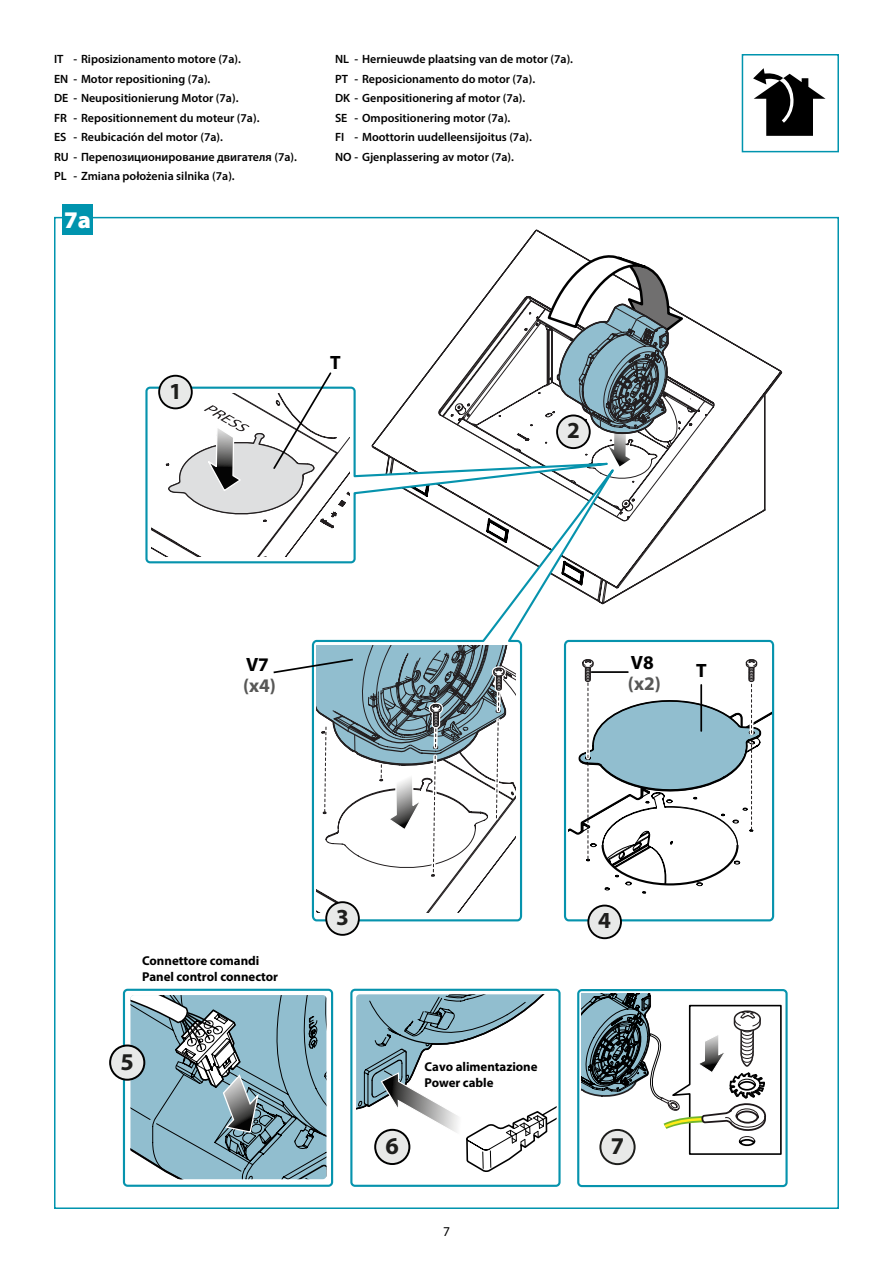
<style>
.page{position:relative;width:893px;height:1263px;background:#fff}
.page>*{position:absolute;margin:0;border:0;box-sizing:border-box;transform-origin:0 0}
.t1{font:700 24.15px "Myriad Pro";color:#1e1e1c}
.t2{font:900 24px "Myriad Pro";color:#fff}
.t3{font:700 23.1px "Myriad Pro";color:#1e1e1c}
.t4{font:700 19.35px "Myriad Pro";color:#575756}
.t5{font:700 19.35px "Myriad Pro";color:#000}
.t6{font:13.5px "Myriad Pro";color:#000}
.t7{font:700 12.9px/15.5px "Myriad Pro";color:#000}
.t8{font:600 12px/19.5px "Myriad Pro";color:#000}
</style>
<div class="page">
<div style="left:62px;top:204px;width:31px;height:31px;background:#0094ae"></div>
<svg style="left:484px;top:230px;width:298px;height:346px"></svg>
<svg style="left:417px;top:297px;width:235px;height:288px"></svg>
<svg style="left:546px;top:252px;width:141px;height:214px"></svg>
<svg style="left:311px;top:564px;width:325px;height:358px"></svg>
<svg style="left:563px;top:639px;width:212px;height:283px"></svg>
<svg style="left:570px;top:658px;width:201px;height:245px"></svg>
<hr style="left:591px;top:671px;width:37px;height:2px;background:#000">
<div style="left:326px;top:902px;width:33px;height:33px;background:#e8e9e8;border-radius:50%"></div>
<div style="left:325px;top:901px;width:35px;height:35px;border:2px solid #000;border-radius:50%"></div>
<div style="left:588px;top:905px;width:33px;height:33px;background:#e8e9e8;border-radius:50%"></div>
<div style="left:587px;top:905px;width:35px;height:34px;border:2px solid #000;border-radius:50%"></div>
<svg style="left:273px;top:646px;width:242px;height:267px"></svg>
<hr style="left:700px;top:685px;width:2px;height:46px;background:#000">
<svg style="left:145px;top:385px;width:526px;height:179px"></svg>
<svg style="left:152px;top:372px;width:198px;height:184px"></svg>
<div style="left:159px;top:376px;width:33px;height:32px;background:#e8e9e8;border-radius:50%"></div>
<div style="left:158px;top:375px;width:35px;height:34px;border:2px solid #000;border-radius:50%"></div>
<div style="left:350px;top:989px;width:211px;height:198px;border:2px solid #0693ad;border-radius:4px"></div>
<div style="left:123px;top:989px;width:210px;height:198px;border:2px solid #0693ad;border-radius:4px"></div>
<svg style="left:130px;top:995px;width:196px;height:185px;background:#8aadba"></svg>
<svg style="left:356px;top:994px;width:201px;height:178px"></svg>
<div style="left:457px;top:1060px;width:22px;height:32px;background:#fff"></div>
<div style="left:110px;top:1045px;width:34px;height:35px;background:#e8e9e8;border-radius:50%"></div>
<div style="left:109px;top:1044px;width:36px;height:37px;border:2px solid #000;border-radius:50%"></div>
<div style="left:375px;top:1130px;width:34px;height:34px;background:#e8e9e8;border-radius:50%"></div>
<div style="left:374px;top:1129px;width:36px;height:36px;border:2px solid #000;border-radius:50%"></div>
<div style="left:577px;top:989px;width:211px;height:198px;border:2px solid #0693ad;border-radius:4px"></div>
<svg style="left:582px;top:994px;width:200px;height:193px"></svg>
<svg style="left:753px;top:68px;width:72px;height:68px"></svg>
<div style="left:742px;top:54px;width:97px;height:98px;border:2px solid #0094ae"></div>
<p class="t8" style="left:54px;top:49px;width:244px">IT - Riposizionamento motore (7a).<br>EN - Motor repositioning (7a).<br>DE - Neupositionierung Motor (7a).<br>FR - Repositionnement du moteur (7a).<br>ES - Reubicación del motor (7a).<br>RU - Перепозиционирование двигателя (7a).<br>PL - Zmiana położenia silnika (7a).</p>
<p class="t8" style="left:335px;top:49px;width:240px">NL - Hernieuwde plaatsing van de motor (7a).<br>PT - Reposicionamento do motor (7a).<br>DK - Genpositionering af motor (7a).<br>SE - Ompositionering motor (7a).<br>FI - Moottorin uudelleensijoitus (7a).<br>NO - Gjenplassering av motor (7a).</p>
<h2 class="t2" style="left:64px;top:204px;width:28px">7a</h2>
<h3 class="t3" style="left:169px;top:376px;width:14px">1</h3>
<h3 class="t5" style="left:330px;top:350px;width:12px">T</h3>
<h3 class="t3" style="left:567px;top:415px;width:14px">2</h3>
<h3 class="t5" style="left:246px;top:652px;width:24px">V7</h3>
<h3 class="t4" style="left:243px;top:673px;width:34px">(x4)</h3>
<h3 class="t5" style="left:631px;top:650px;width:24px">V8</h3>
<h3 class="t4" style="left:628px;top:671px;width:34px">(x2)</h3>
<h3 class="t5" style="left:696px;top:657px;width:12px">T</h3>
<p class="t7" style="left:142px;top:953px;width:138px">Connettore comandi<br>Panel control connector</p>
<h1 class="t1" style="left:121px;top:1045px;width:15px">5</h1>
<h3 class="t3" style="left:336px;top:902px;width:14px">3</h3>
<h3 class="t3" style="left:598px;top:906px;width:14px">4</h3>
<p class="t7" style="left:425px;top:1059px;width:114px">Cavo alimentazione<br>Power cable</p>
<h1 class="t1" style="left:386px;top:1130px;width:15px">6</h1>
<h1 class="t1" style="left:611px;top:1130px;width:15px">7</h1>
<p class="t6" style="left:443px;top:1223px;width:8px">7</p>
</div>
